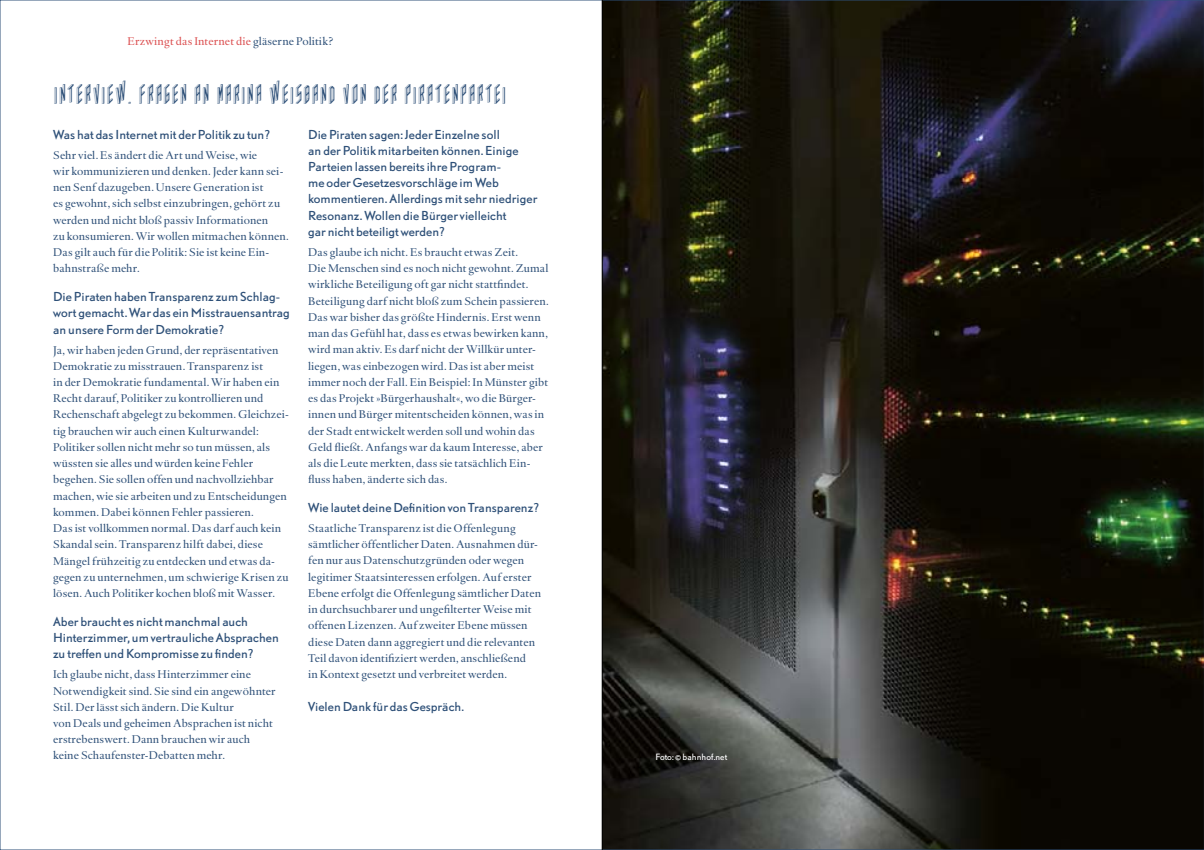
<style>
.page{position:relative;width:1204px;height:850px;background:#fff}
.page>*{position:absolute;margin:0;border:0;box-sizing:border-box;transform-origin:0 0}
.t1{font:25px "AC Framed Inverted";letter-spacing:.005em;color:#2e5078}
.t2{font:11.5px/16.2px "DTL Haarlemmer SD";letter-spacing:.01em;color:#2e5078}
.t3{font:11.5px/16.2px "DTL Nobel T";color:#2e5078}
.t4{font:11.5px "DTL Haarlemmer SD";letter-spacing:.01em;color:#db4d4e}
.t5{font:8.12px "DTL Nobel ST";letter-spacing:.01em;color:#fff}
.s1{color:#2e5078}
.s2{font-size:10px}
</style>
<div class="page">
<img style="left:603px;top:2px;width:599px;height:846px">
<hr style="left:602px;top:0;width:1px;height:850px;background:#000">
<p class="t4" style="left:128px;top:34px;width:207px">Erzwingt das Internet die <span class="s1">gläserne Politik?</span></p>
<h1 class="t1" style="left:53px;top:81px;width:455px">INTERVIEW. FRAGEN AN MARINA WEISBAND VON DER PIRATENPARTEI</h1>
<p class="t3" style="left:53px;top:126px;width:219px">Was hat das Internet mit der Politik zu tun?</p>
<p class="t2" style="left:53px;top:147px;width:237px">Sehr viel. Es ändert die Art und Weise, wie<br>wir kommunizieren und denken. Jeder kann sei&shy;nen Senf dazugeben. Unsere Generation ist<br>es gewohnt, sich selbst einzubringen, gehört zu werden und nicht bloß passiv Informationen<br>zu konsumieren. Wir wollen mitmachen können.<br>Das gilt auch für die Politik: Sie ist keine Ein&shy;bahnstraße mehr.</p>
<p class="t3" style="left:53px;top:288px;width:238px">Die Piraten haben Transparenz zum Schlag&shy;wort gemacht. War das ein Misstrauensantrag an unsere Form der Demokratie?</p>
<p class="t2" style="left:53px;top:342px;width:237px">Ja, wir haben jeden Grund, der repräsentativen Demokratie zu misstrauen. Transparenz ist<br>in der Demokratie fundamental. Wir haben ein Recht darauf, Politiker zu kontrollieren und Rechenschaft abgelegt zu bekommen. Gleichzei&shy;tig brauchen wir auch einen Kulturwandel:<br>Politiker sollen nicht mehr so tun müssen, als wüssten sie alles und würden keine Fehler begehen. Sie sollen offen und nachvollziehbar machen, wie sie arbeiten und zu Entscheidungen kommen. Dabei können Fehler passieren.<br>Das ist vollkommen normal. Das darf auch kein Skandal sein. Transparenz hilft dabei, diese Mängel frühzeitig zu entdecken und etwas da&shy;gegen zu unternehmen, um schwierige Krisen zu lösen. Auch Politiker kochen bloß mit Wasser.</p>
<p class="t3" style="left:53px;top:613px;width:227px">Aber braucht es nicht manchmal auch<br>Hinterzimmer, um vertrauliche Absprachen zu treffen und Kompromisse zu finden?</p>
<p class="t2" style="left:53px;top:667px;width:224px">Ich glaube nicht, dass Hinterzimmer eine Notwendigkeit sind. Sie sind ein angewöhnter Stil. Der lässt sich ändern. Die Kultur<br>von Deals und geheimen Absprachen ist nicht erstrebenswert. Dann brauchen wir auch keine Schaufenster-Debatten mehr.</p>
<p class="t3" style="left:308px;top:126px;width:231px">Die Piraten sagen: Jeder Einzelne soll<br>an der Politik mitarbeiten können. Einige Parteien lassen bereits ihre Program-<br>me oder Gesetzesvorschläge im Web kommentieren. Allerdings mit sehr niedriger Resonanz. Wollen die Bürger vielleicht<br>gar nicht beteiligt werden?</p>
<p class="t2" style="left:308px;top:244px;width:242px">Das glaube ich nicht. Es braucht etwas Zeit.<br>Die Menschen sind es noch nicht gewohnt. Zumal wirkliche Beteiligung oft gar nicht stattfindet.<br>Beteiligung darf nicht bloß zum Schein passieren.<br>Das war bisher das größte Hindernis. Erst wenn man das Gefühl hat, dass es etwas bewirken kann, wird man aktiv. Es darf nicht der Willkür unter&shy;liegen, was einbezogen wird. Das ist aber meist immer noch der Fall. Ein Beispiel: In Münster gibt es das Projekt »Bürgerhaushalt«, wo die Bürger&shy;innen und Bürger mitentscheiden können, was in der Stadt entwickelt werden soll und wohin das Geld fließt. Anfangs war da kaum Interesse, aber als die Leute merkten, dass sie tatsächlich Ein&shy;fluss haben, änderte sich das.</p>
<p class="t3" style="left:308px;top:499px;width:233px">Wie lautet deine Definition von Transparenz?</p>
<p class="t2" style="left:308px;top:520px;width:234px">Staatliche Transparenz ist die Offenlegung sämtlicher öffentlicher Daten. Ausnahmen dür&shy;fen nur aus Datenschutzgründen oder wegen legitimer Staatsinteressen erfolgen. Auf erster Ebene erfolgt die Offenlegung sämtlicher Daten in durchsuchbarer und ungefilterter Weise mit offenen Lizenzen. Auf zweiter Ebene müssen diese Daten dann aggregiert und die relevanten Teil davon identifiziert werden, anschließend<br>in Kontext gesetzt und verbreitet werden.</p>
<p class="t3" style="left:308px;top:698px;width:157px">Vielen Dank für das Gespräch.</p>
<p class="t5" style="left:655px;top:751px;width:73px">Foto: <span class="s2">©</span>bahnhof.net</p>
</div>
